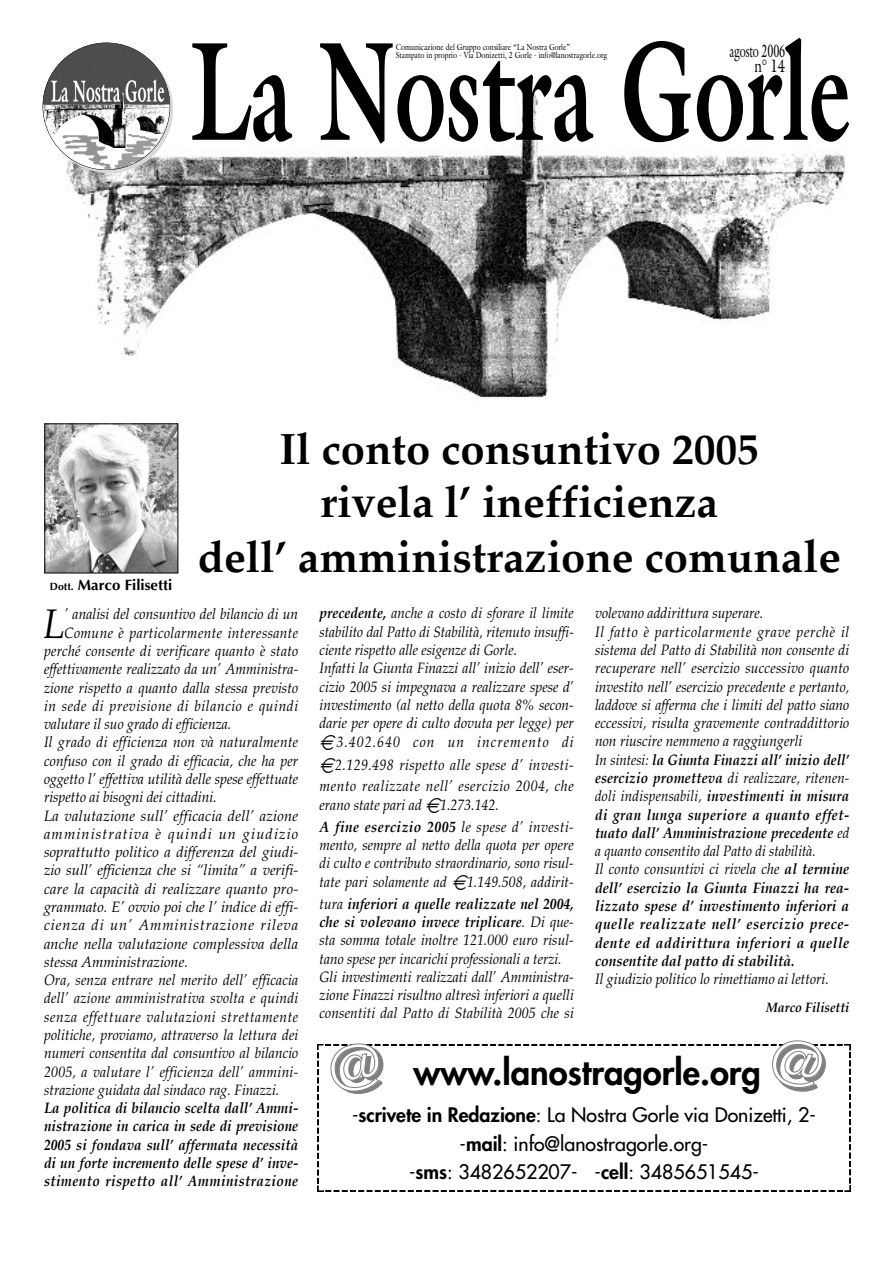
<style>
.page{position:relative;width:893px;height:1263px;background:#fff}
.page>*{position:absolute;margin:0;border:0;box-sizing:border-box;transform-origin:0 0}
.t1{font:700 141.75px "Galliard";color:#000;scale:.62 1}
.t2{font:700 43.5px/53.6px "Palatino";color:#000;text-align:center}
.t3{font:italic 41.25px "Palatino";color:#000;scale:.92 1}
.t4{font:800 34.5px "Futura";color:#000}
.t5{font:19.5px/28.5px "Futura";color:#000;text-align:center}
.t6{font:18px/15px "Galliard";letter-spacing:-.015em;color:#000;text-align:right;scale:.6 1}
.t7{font:italic 15px/18.3px "Palatino";letter-spacing:.005em;color:#000;scale:.92 1}
.t8{font:italic 15px/18.3px "Palatino";letter-spacing:.005em;color:#000;text-align:justify;scale:.91 1}
.t9{font:italic 15px/18.5px "Palatino";letter-spacing:.005em;color:#000;scale:.9 1}
.t10{font:italic 15px "Palatino";letter-spacing:.005em;color:#000}
.t11{font:italic 700 15px/18.3px "Palatino";letter-spacing:.03em;color:#000;text-align:justify;scale:.9 1}
.t12{font:italic 15px/21.3px "Palatino";letter-spacing:.04em;color:#000;scale:.92 1}
.t13{font:italic 15px "Palatino";letter-spacing:.045em;color:#000;scale:.92 1}
.t14{font:italic 15px "Palatino";letter-spacing:.025em;color:#000;scale:.92 1}
.t15{font:italic 15px "Palatino";letter-spacing:.065em;color:#000}
.t16{font:italic 15px "Palatino";letter-spacing:.075em;color:#000}
.t17{font:700 15px "Optima";color:#000}
.t18{font:italic 700 13.5px "Palatino";color:#000;scale:.92 1}
.t19{font:8.85px/9px "Galliard";color:#000;scale:.8 1}
.s1{font-size:10.5px}
.s2{font-size:45px}
.s3{font-weight:700}
.s4{font-family:"Euro Logo"}
.s5{font-weight:800}
</style>
<div class="page">
<img style="left:65px;top:83px;width:780px;height:315px">
<svg style="left:46px;top:46px;width:127px;height:127px"></svg>
<img style="left:47px;top:426px;width:129px;height:145px">
<img style="left:43px;top:43px;width:127px;height:127px;border-radius:50%">
<img style="left:383px;top:1044px;width:460px;height:2px">
<svg style="left:844px;top:1044px;width:6px;height:7px"></svg>
<img style="left:849px;top:1052px;width:1px;height:134px">
<svg style="left:842px;top:1186px;width:8px;height:6px"></svg>
<img style="left:323px;top:1190px;width:519px;height:2px">
<svg style="left:317px;top:1183px;width:6px;height:9px"></svg>
<img style="left:317px;top:1095px;width:1px;height:88px">
<svg style="left:317px;top:1044px;width:66px;height:51px"></svg>
<svg style="left:769px;top:1044px;width:56px;height:2px"></svg>
<h1 class="t1" style="left:191px;top:38px;width:1063px">La Nostra Gorle</h1>
<p class="t19" style="left:396px;top:43px;width:266px">Comunicazione del Gruppo consiliare “La Nostra Gorle”<br>Stampato in proprio - Via Donizetti, 2 Gorle - info@lanostragorle.org</p>
<p class="t6" style="left:729px;top:45px;width:94px">agosto 2006 n° 14</p>
<p class="t17" style="left:50px;top:578px;width:124px"><span class="s1">Dott.</span> Marco Filisetti</p>
<h2 class="t2" style="left:197px;top:426px;width:645px">Il conto consuntivo 2005<br>rivela l’ inefficienza<br>dell’ amministrazione comu<span class="s2">nale</span></h2>
<h3 class="t3" style="left:43px;top:607px;width:24px">L</h3>
<p class="t7" style="left:64px;top:607px;width:255px">’ analisi del consuntivo del bilancio di un</p>
<p class="t14" style="left:64px;top:627px;width:256px">Comune è particolarmente interessante</p>
<p class="t7" style="left:44px;top:643px;width:278px">perché consente di verificare quanto è stato</p>
<p class="t7" style="left:44px;top:662px;width:278px">effettivamente realizzato da un’ Amministra-</p>
<p class="t7" style="left:44px;top:680px;width:278px">zione rispetto a quanto dalla stessa previsto</p>
<p class="t13" style="left:44px;top:700px;width:278px">in sede di previsione di bilancio e quindi</p>
<p class="t7" style="left:44px;top:717px;width:205px">valutare il suo grado di efficienza.</p>
<p class="t14" style="left:44px;top:736px;width:278px">Il grado di efficienza non và naturalmente</p>
<p class="t7" style="left:44px;top:753px;width:278px">confuso con il grado di efficacia, che ha per</p>
<p class="t7" style="left:44px;top:771px;width:278px">oggetto l’ effettiva utilità delle spese effettuate</p>
<p class="t7" style="left:44px;top:790px;width:189px">rispetto ai bisogni dei cittadini.</p>
<p class="t10" style="left:44px;top:810px;width:256px">La valutazione sull’ efficacia dell’ azione</p>
<p class="t16" style="left:44px;top:828px;width:256px">amministrativa è quindi un giudizio</p>
<p class="t10" style="left:44px;top:846px;width:256px">soprattutto politico a differenza del giudi-</p>
<p class="t10" style="left:44px;top:864px;width:256px">zio sull’ efficienza che si “limita” a verifi-</p>
<p class="t10" style="left:44px;top:883px;width:256px">care la capacità di realizzare quanto pro-</p>
<p class="t10" style="left:44px;top:901px;width:256px">grammato. E’ ovvio poi che l’ indice di effi-</p>
<p class="t15" style="left:44px;top:919px;width:256px">cienza di un’ Amministrazione rileva</p>
<p class="t10" style="left:44px;top:938px;width:256px">anche nella valutazione complessiva della</p>
<p class="t10" style="left:44px;top:956px;width:145px">stessa Amministrazione.</p>
<p class="t7" style="left:44px;top:973px;width:278px">Ora, senza entrare nel merito dell’ efficacia</p>
<p class="t7" style="left:44px;top:991px;width:278px">dell’ azione amministrativa svolta e quindi</p>
<p class="t13" style="left:44px;top:1011px;width:278px">senza effettuare valutazioni strettamente</p>
<p class="t7" style="left:44px;top:1027px;width:278px">politiche, proviamo, attraverso la lettura dei</p>
<p class="t7" style="left:44px;top:1046px;width:278px">numeri consentita dal consuntivo al bilancio</p>
<p class="t7" style="left:44px;top:1064px;width:278px">2005, a valutare l’ efficienza dell’ ammini-</p>
<p class="t7" style="left:44px;top:1082px;width:257px">strazione guidata dal sindaco rag. Finazzi.</p>
<p class="t11" style="left:44px;top:1100px;width:284px">La politica di bilancio scelta dall’ Ammi&shy;nistrazione in carica in sede di previsione 2005 si fondava sull’ affermata necessità di un forte incremento delle spese d’ inve&shy;stimento rispetto all’ Amministrazione</p>
<p class="t9" style="left:319px;top:606px;width:284px"><span class="s3">precedente,</span> anche a costo di sforare il limite stabilito dal Patto di Stabilità, ritenuto insuffi&shy;ciente rispetto alle esigenze di Gorle.<br>Infatti la Giunta Finazzi all’ inizio dell’ eser&shy;cizio 2005 si impegnava a realizzare spese d’ investimento (al netto della quota 8% secon&shy;darie per opere di culto dovuta per legge) per <span class="s4">E</span>3.402.640 con un incremento di</p>
<p class="t12" style="left:319px;top:756px;width:278px"><span class="s4">E</span>2.129.498 rispetto alle spese d’ investi&shy;mento realizzate nell’ esercizio 2004, che</p>
<p class="t7" style="left:319px;top:796px;width:278px;line-height:21.3px">erano state pari ad <span class="s4">E</span>1.273.142.<br><span class="s3">A fine esercizio 2005</span> le spese d’ investi-</p>
<p class="t8" style="left:319px;top:837px;width:281px;line-height:18.8px">mento, sempre al netto della quota per opere di culto e contributo straordinario, sono risul&shy;tate pari solamente ad <span class="s4">E</span>1.149.508, addirit-</p>
<p class="t8" style="left:319px;top:896px;width:281px;text-align:left">tura <span class="s3">inferiori a quelle realizzate nel 2004, che si volevano invece triplicare</span>. Di que&shy;sta somma totale inoltre 121.000 euro risul&shy;tano spese per incarichi professionali a terzi.<br>Gli investimenti realizzati dall’ Amministra&shy;zione Finazzi risultno altresì inferiori a quelli consentiti dal Patto di Stabilità 2005 che si</p>
<p class="t7" style="left:595px;top:606px;width:278px">volevano addirittura superare.<br>Il fatto è particolarmente grave perchè il sistema del Patto di Stabilità non consente di recuperare nell’ esercizio successivo quanto investito nell’ esercizio precedente e pertanto, laddove si afferma che i limiti del patto siano eccessivi, risulta gravemente contraddittorio non riuscire nemmeno a raggiungerli<br>In sintesi: <span class="s3">la Giunta Finazzi all’ inizio dell’ esercizio prometteva</span> di realizzare, ritenen&shy;doli indispensabili, <span class="s3">investimenti in misura di gran lunga superiore a quanto effet&shy;tuato dall’ Amministrazione precedente</span> ed a quanto consentito dal Patto di stabilità.<br>Il conto consuntivi ci rivela che <span class="s3">al termine dell’ esercizio la Giunta Finazzi ha rea&shy;lizzato spese d’ investimento inferiori a quelle realizzate nell’ esercizio prece&shy;dente ed addirittura inferiori a quelle consentite dal patto di stabilità.</span></p>
<p class="t7" style="left:595px;top:972px;width:255px">Il giudizio politico lo rimettiamo ai lettori.</p>
<p class="t18" style="left:766px;top:1001px;width:92px">Marco Filisetti</p>
<h3 class="t4" style="left:413px;top:1056px;width:349px">www.lanostragorle.org</h3>
<h3 class="t5" style="left:352px;top:1102px;width:465px">-<span class="s5">scrivete in Redazione</span>: La Nostra Gorle via Donizetti, 2- -<span class="s5">mail</span>: info@lanostragorle.org-<br>-<span class="s5">sms</span>: 3482652207- -<span class="s5">cell</span>: 3485651545-</h3>
</div>
